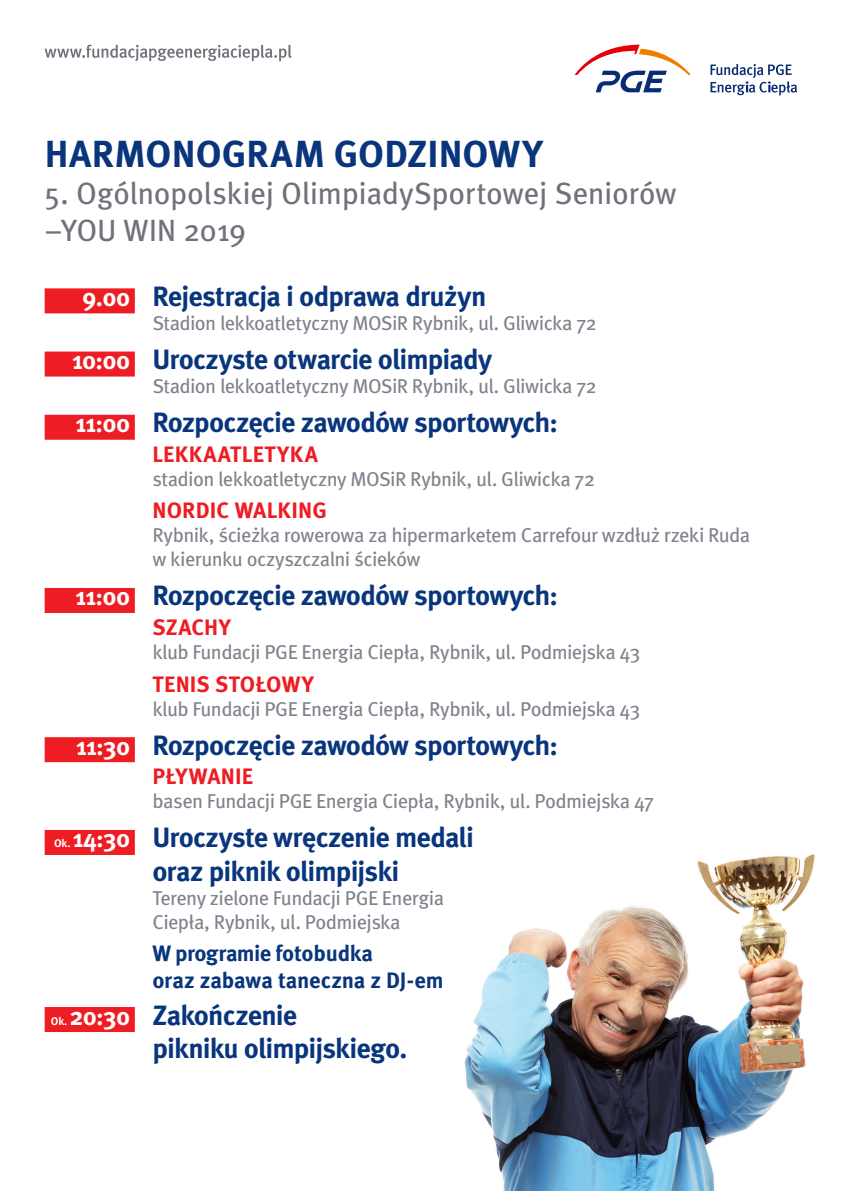
<style>
.page{position:relative;width:842px;height:1191px;background:#fff}
.page>*{position:absolute;margin:0;border:0;box-sizing:border-box;transform-origin:0 0}
.Paragraph_Style_1{font:700 37.7px "Meta Pro";color:#08357c}
.Paragraph_Style_1-2{font:30.7px/36.8px "Meta Pro";letter-spacing:-.015em;color:#70727b}
.Styl_akapitowy_1{font:700 27.9px/33.5px "Meta Pro";letter-spacing:-.03em;color:#08357c;text-align:center}
.Styl_akapitowy_2{font:700 22.3px "Meta Pro";letter-spacing:.01em;color:#ee1d23}
.Styl_akapitowy_1-2{font:700 22.3px/26.8px "Meta Pro";letter-spacing:-.01em;color:#08357c}
.Styl_akapitowy_4{font:20px/24px "Meta Pro";letter-spacing:-.03em;color:#7f828c}
.Styl_akapitowy_1-3{font:700 11.1px "Meta Pro";color:#fff}
.s1{font-size:25.1px;color:#fff}
</style>
<div class="page">
<svg style="left:575px;top:45px;width:116px;height:47px"></svg>
<svg style="left:710px;top:64px;width:87px;height:32px"></svg>
<svg style="left:45px;top:45px;width:247px;height:16px"></svg>
<img style="left:464px;top:854px;width:351px;height:337px">
<div style="left:45px;top:288px;width:90px;height:25px;background:#ee1d23"></div>
<div style="left:45px;top:351px;width:90px;height:25px;background:#ee1d23"></div>
<div style="left:45px;top:415px;width:90px;height:25px;background:#ee1d23"></div>
<div style="left:45px;top:588px;width:90px;height:25px;background:#ee1d23"></div>
<div style="left:45px;top:737px;width:90px;height:25px;background:#ee1d23"></div>
<div style="left:45px;top:830px;width:90px;height:25px;background:#ee1d23"></div>
<div style="left:45px;top:1007px;width:90px;height:25px;background:#ee1d23"></div>
<p class="Paragraph_Style_1" style="left:45px;top:125px;width:499px">HARMONOGRAM GODZINOWY</p>
<p class="Paragraph_Style_1-2" style="left:45px;top:176px;width:633px">5. Ogólnopolskiej OlimpiadySportowej Seniorów –YOU WIN 2019</p>
<p class="Styl_akapitowy_1" style="left:82px;top:278px;width:406px"><span class="s1">9.00</span> Rejestracja i odprawa drużyn</p>
<p class="Styl_akapitowy_4" style="left:152px;top:311px;width:446px">Stadion lekkoatletyczny MOSiR Rybnik, ul. Gliwicka 72</p>
<p class="Styl_akapitowy_1" style="left:72px;top:341px;width:422px"><span class="s1">10:00</span> Uroczyste otwarcie olimpiady</p>
<p class="Styl_akapitowy_4" style="left:152px;top:375px;width:446px">Stadion lekkoatletyczny MOSiR Rybnik, ul. Gliwicka 72</p>
<p class="Styl_akapitowy_1" style="left:76px;top:404px;width:484px"><span class="s1">11:00</span> Rozpoczęcie zawodów sportowych:</p>
<p class="Styl_akapitowy_2" style="left:152px;top:436px;width:167px">LEKKAATLETYKA</p>
<p class="Styl_akapitowy_4" style="left:152px;top:467px;width:444px">stadion lekkoatletyczny MOSiR Rybnik, ul. Gliwicka 72</p>
<p class="Styl_akapitowy_2" style="left:152px;top:493px;width:176px">NORDIC WALKING</p>
<p class="Styl_akapitowy_4" style="left:152px;top:524px;width:599px">Rybnik, ścieżka rowerowa za hipermarketem Carrefour wzdłuż rzeki Ruda w kierunku oczyszczalni ścieków</p>
<p class="Styl_akapitowy_1" style="left:76px;top:577px;width:484px"><span class="s1">11:00</span> Rozpoczęcie zawodów sportowych:</p>
<p class="Styl_akapitowy_2" style="left:152px;top:610px;width:80px">SZACHY</p>
<p class="Styl_akapitowy_4" style="left:152px;top:641px;width:489px">klub Fundacji PGE Energia Ciepła, Rybnik, ul. Podmiejska 43</p>
<p class="Styl_akapitowy_2" style="left:152px;top:666px;width:163px">TENIS STOŁOWY</p>
<p class="Styl_akapitowy_4" style="left:152px;top:697px;width:489px">klub Fundacji PGE Energia Ciepła, Rybnik, ul. Podmiejska 43</p>
<p class="Styl_akapitowy_1" style="left:76px;top:726px;width:483px"><span class="s1">11:30</span> Rozpoczęcie zawodów sportowych:</p>
<p class="Styl_akapitowy_2" style="left:152px;top:759px;width:102px">PŁYWANIE</p>
<p class="Styl_akapitowy_4" style="left:152px;top:790px;width:503px">basen Fundacji PGE Energia Ciepła, Rybnik, ul. Podmiejska 47</p>
<p class="Styl_akapitowy_1-3" style="left:54px;top:835px;width:18px">Ok.</p>
<p class="Styl_akapitowy_1" style="left:73px;top:819px;width:403px"><span class="s1">14:30</span> Uroczyste wręczenie medali oraz piknik olimpijski</p>
<p class="Styl_akapitowy_4" style="left:152px;top:886px;width:293px">Tereny zielone Fundacji PGE Energia<br>Ciepła, Rybnik, ul. Podmiejska</p>
<p class="Styl_akapitowy_1-2" style="left:152px;top:939px;width:293px">W programie fotobudka<br>oraz zabawa taneczna z DJ-em</p>
<p class="Styl_akapitowy_1" style="left:152px;top:996px;width:256px;text-align:left;text-indent:-83px"><span class="s1">20:30</span> Zakończenie<br>pikniku olimpijskiego.</p>
<p class="Styl_akapitowy_1-3" style="left:51px;top:1012px;width:18px">Ok.</p>
</div>
